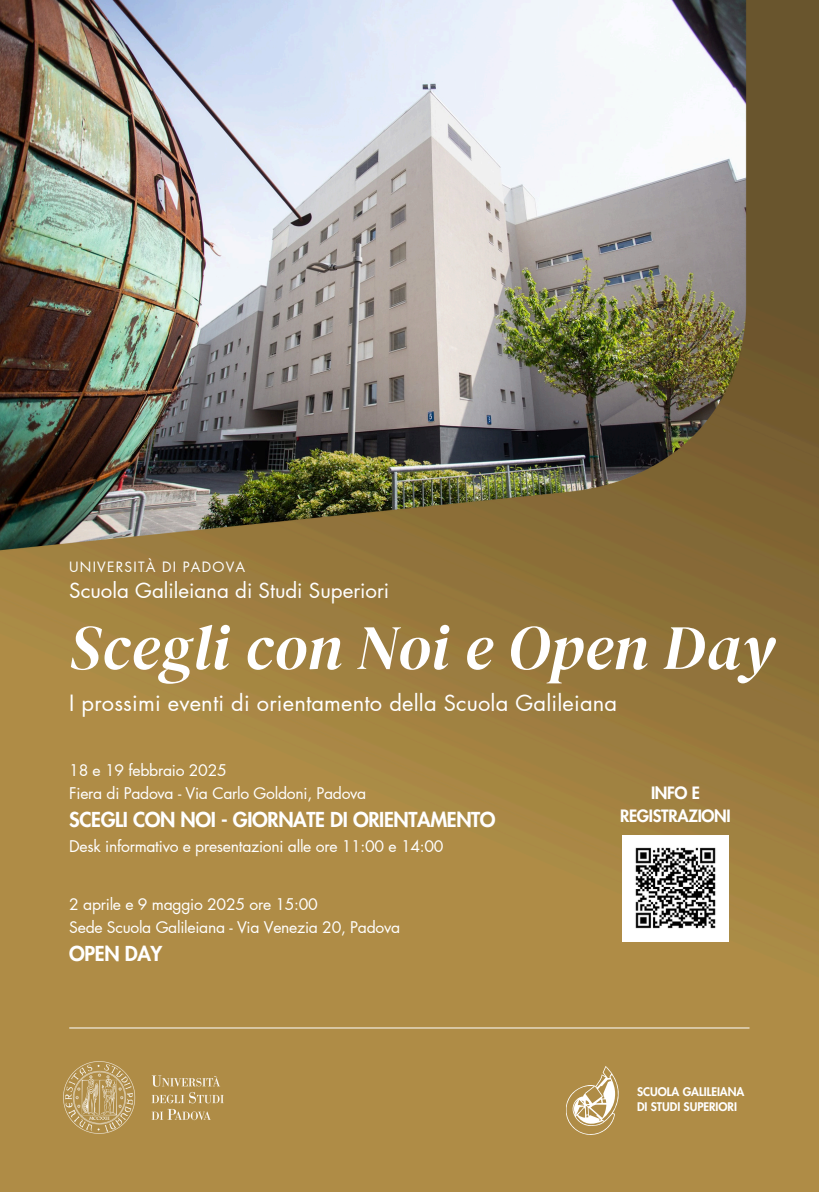
<style>
.page{position:relative;width:819px;height:1192px;background:#fff}
.page>*{position:absolute;margin:0;border:0;box-sizing:border-box;transform-origin:0 0}
.t1{font:italic 62.91px "DM Serif Display";letter-spacing:.01em;color:#fff}
.t2{font:21.88px "Futura LT Pro";letter-spacing:.01em;color:#fff}
.t3{font:20.56px "Futura LT Pro";color:#fff}
.t4{font:800 20.12px "Futura LT Pro";letter-spacing:-.02em;color:#fff}
.t5{font:800 16.62px/22.9px "Futura LT Pro";letter-spacing:-.02em;color:#fff;text-align:center}
.t6{font:15.75px/22.9px "Futura LT Pro";letter-spacing:-.02em;color:#fff}
.t7{font:13.91px "Futura LT Pro";letter-spacing:.085em;color:#fff}
.t8{font:800 11.64px/14.4px "Futura LT Pro";color:#fff}
</style>
<div class="page">
<img style="left:0;top:0;width:818px;height:1191px">
<hr style="left:69px;top:1027px;width:680px;height:1px;background:#fff">
<img style="left:60px;top:1057px;width:168px;height:80px">
<img style="left:622px;top:834px;width:106px;height:106px">
<svg style="left:565px;top:1065px;width:53px;height:69px;background:#c3a974"></svg>
<h2 class="t7" style="left:69px;top:561px;width:177px">UNIVERSITÀ DI PADOVA</h2>
<h2 class="t3" style="left:69px;top:581px;width:321px">Scuola Galileiana di Studi Superiori</h2>
<h1 class="t1" style="left:69px;top:603px;width:706px">Scegli con Noi e Open Day</h1>
<h2 class="t2" style="left:69px;top:692px;width:549px">I prossimi eventi di orientamento della Scuola Galileiana</h2>
<h4 class="t6" style="left:69px;top:759px;width:298px">18 e 19 febbraio 2025<br>Fiera di Padova - Via Carlo Goldoni, Padova</h4>
<h4 class="t4" style="left:69px;top:809px;width:428px">SCEGLI CON NOI - GIORNATE DI ORIENTAMENTO</h4>
<h4 class="t6" style="left:69px;top:834px;width:376px">Desk informativo e presentazioni alle ore 11:00 e 14:00</h4>
<h3 class="t6" style="left:69px;top:893px;width:332px">2 aprile e 9 maggio 2025 ore 15:00<br>Sede Scuola Galileiana - Via Venezia 20, Padova</h3>
<h3 class="t4" style="left:69px;top:943px;width:95px">OPEN DAY</h3>
<p class="t5" style="left:620px;top:781px;width:112px">INFO E<br>REGISTRAZIONI</p>
<p class="t8" style="left:637px;top:1084px;width:109px">SCUOLA GALILEIANA<br>DI STUDI SUPERIORI</p>
</div>
